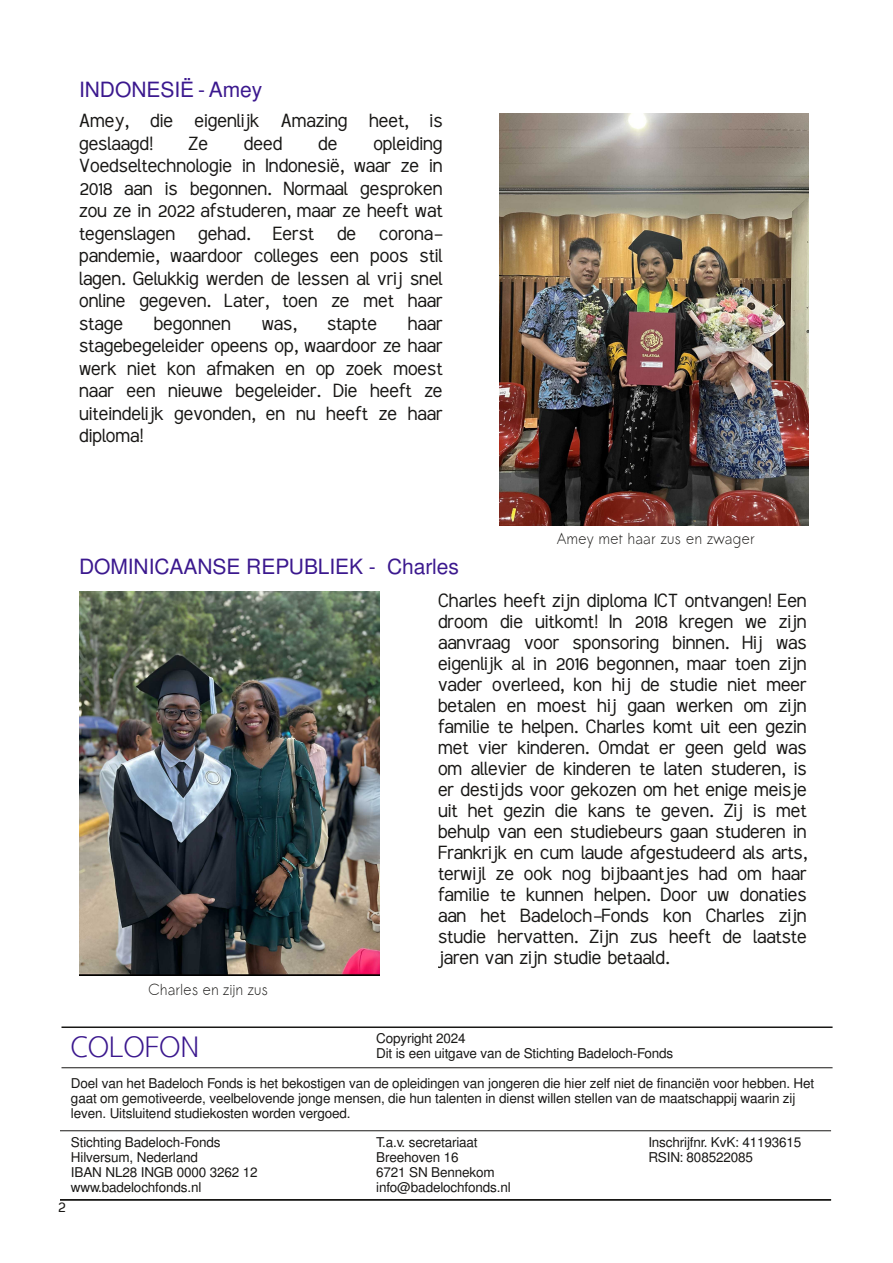
<style>
.page{position:relative;width:893px;height:1263px;background:#fff}
.page>*{position:absolute;margin:0;border:0;box-sizing:border-box;transform-origin:0 0}
.t1{font:28.5px "Laksaman";letter-spacing:-.005em;color:#3b188e}
.t2{font:22.5px/21px "Meera";color:#181715;text-align:justify}
.t3{font:21px "Cortoba";color:#3b188e}
.t4{font:18px "Meera";color:#181715}
.t5{font:15.15px "Sawasdee";letter-spacing:-.005em;color:#181715}
.t6{font:13.5px/15px "Cortoba";letter-spacing:-.01em;color:#181715}
</style>
<div class="page">
<hr style="left:62px;top:1067px;width:770px;height:1px;background:#181715">
<hr style="left:60px;top:1199px;width:771px;height:1px;background:#181715">
<hr style="left:62px;top:1026px;width:770px;height:2px;background:#181715">
<hr style="left:60px;top:1130px;width:771px;height:1px;background:#181715">
<img style="left:79px;top:592px;width:301px;height:384px">
<img style="left:500px;top:114px;width:308px;height:411px">
<p class="t3" style="left:79px;top:71px;width:185px">INDONESIË - Amey</p>
<p class="t2" style="left:79px;top:112px;width:365px;line-height:22.5px">Amey, die eigenlijk Amazing heet, is geslaagd!</p>
<p class="t2" style="left:79px;top:134px;width:365px;line-height:22.5px;text-indent:294px">opleiding Voedseltechnologie in Indonesië, waar ze in 2018 aan is begonnen. Normaal gesproken zou ze in 2022 afstuderen, maar ze heeft wat tegenslagen gehad. Eerst de corona&shy;pandemie, waardoor colleges een poos stil lagen. Gelukkig werden de lessen al vrij snel online gegeven. Later, toen ze met haar stage</p>
<p class="t2" style="left:188px;top:135px;width:21px">Ze</p>
<p class="t2" style="left:244px;top:135px;width:40px">deed</p>
<p class="t2" style="left:318px;top:135px;width:21px">de</p>
<p class="t2" style="left:79px;top:314px;width:365px;line-height:22.5px;text-indent:329px">haar stagebegeleider opeens op, waardoor ze haar werk niet kon afmaken en op zoek moest naar een nieuwe begeleider. Die heeft ze uiteindelijk gevonden, en nu heeft ze haar diploma!</p>
<p class="t2" style="left:154px;top:315px;width:79px">begonnen</p>
<p class="t2" style="left:262px;top:315px;width:36px">was,</p>
<p class="t2" style="left:327px;top:315px;width:51px">stapte</p>
<p class="t3" style="left:79px;top:548px;width:381px">DOMINICAANSE REPUBLIEK - Charles</p>
<p class="t5" style="left:557px;top:526px;width:200px">Amey met haar zus en zwager</p>
<p class="t5" style="left:148px;top:978px;width:122px">Charles en zijn zus</p>
<p class="t2" style="left:438px;top:591px;width:370px">Charles heeft zijn diploma ICT ontvangen! Een droom die uitkomt! In 2018 kregen we zijn aanvraag voor sponsoring binnen. Hij was eigenlijk al in 2016 begonnen, maar toen zijn vader overleed, kon hij de studie niet meer betalen en moest hij gaan werken om zijn familie te helpen. Charles komt uit een gezin met vier kinderen. Omdat er geen geld was om allevier de kinderen te laten studeren, is er destijds voor gekozen om het enige meisje uit het gezin die kans te geven. Zij is met behulp van een studiebeurs gaan studeren in Frankrijk en cum laude afgestudeerd als arts, terwijl ze ook nog bijbaantjes had om haar familie te kunnen helpen. Door uw donaties aan het Badeloch-Fonds kon Charles zijn studie hervatten. Zijn zus heeft de laatste jaren van zijn studie betaald.</p>
<p class="t1" style="left:71px;top:1020px;width:130px">COLOFON</p>
<p class="t6" style="left:376px;top:1030px;width:299px">Copyright 2024<br>Dit is een uitgave van de Stichting Badeloch-Fonds</p>
<p class="t6" style="left:71px;top:1075px;width:745px">Doel van het Badeloch Fonds is het bekostigen van de opleidingen van jongeren die hier zelf niet de financiën voor hebben. Het gaat om gemotiveerde, veelbelovende jonge mensen, die hun talenten in dienst willen stellen van de maatschappij waarin zij leven. Uitsluitend studiekosten worden vergoed.</p>
<p class="t6" style="left:71px;top:1134px;width:188px">Stichting Badeloch-Fonds<br>Hilversum, Nederland<br>IBAN NL28 INGB 0000 3262 12 www.badelochfonds.nl</p>
<p class="t6" style="left:376px;top:1134px;width:136px">T.a.v. secretariaat<br>Breehoven 16<br>6721 SN Bennekom info@badelochfonds.nl</p>
<p class="t6" style="left:648px;top:1134px;width:154px">Inschrijfnr. KvK: 41193615<br>RSIN: 808522085</p>
<p class="t4" style="left:58px;top:1199px;width:9px">2</p>
</div>
